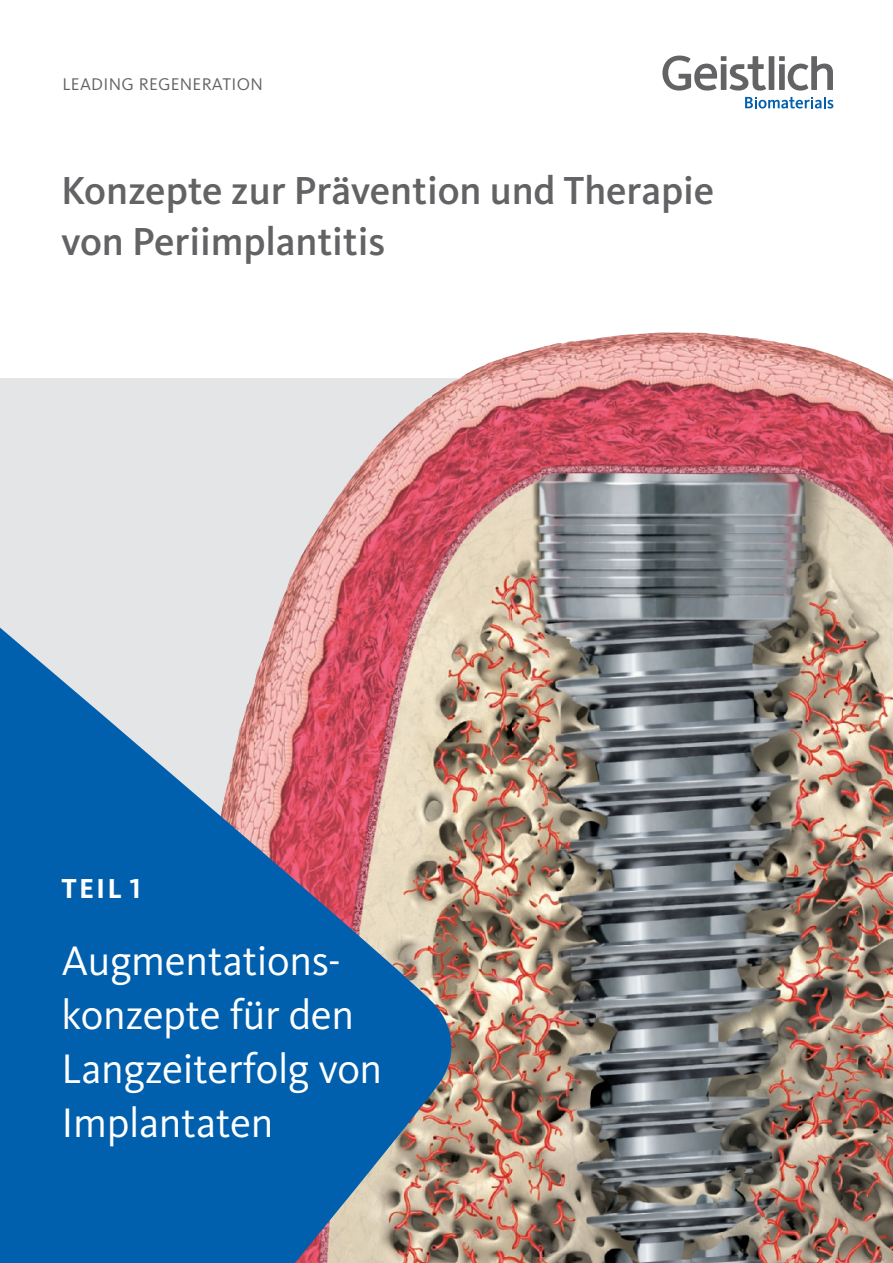
<style>
.page{position:relative;width:893px;height:1263px;background:#fff}
.page>*{position:absolute;margin:0;border:0;box-sizing:border-box;transform-origin:0 0}
.t1{font:42.75px/54px "Kievit OT";letter-spacing:-.01em;color:#fff}
.t2{font:500 40.5px/51px "Kievit OT";letter-spacing:-.005em;color:#636366}
.t3{font:700 28.5px "Kievit OT";color:#fff}
.t4{font:17.55px "Kievit Pro";letter-spacing:.015em;color:#636366}
</style>
<div class="page">
<img style="left:0;top:378px;width:893px;height:885px">
<div style="left:769px;top:56px;width:5px;height:34px;background:#636366"></div>
<svg style="left:745px;top:97px;width:88px;height:12px"></svg>
<svg style="left:779px;top:56px;width:54px;height:35px"></svg>
<svg style="left:662px;top:56px;width:104px;height:35px"></svg>
<img style="left:166px;top:332px;width:556px;height:931px">
<svg style="left:0;top:603px;width:457px;height:660px;background:#537ba9"></svg>
<p class="t4" style="left:62px;top:78px;width:202px">LEADING REGENERATION</p>
<p class="t2" style="left:61px;top:168px;width:655px">Konzepte zur Prävention und Therapie von Periimplantitis</p>
<p class="t3" style="left:62px;top:878px;width:81px">TEIL 1</p>
<p class="t1" style="left:62px;top:937px;width:322px">Augmentations&shy;konzepte für den<br>Langzeiterfolg von<br>Implantaten</p>
</div>
